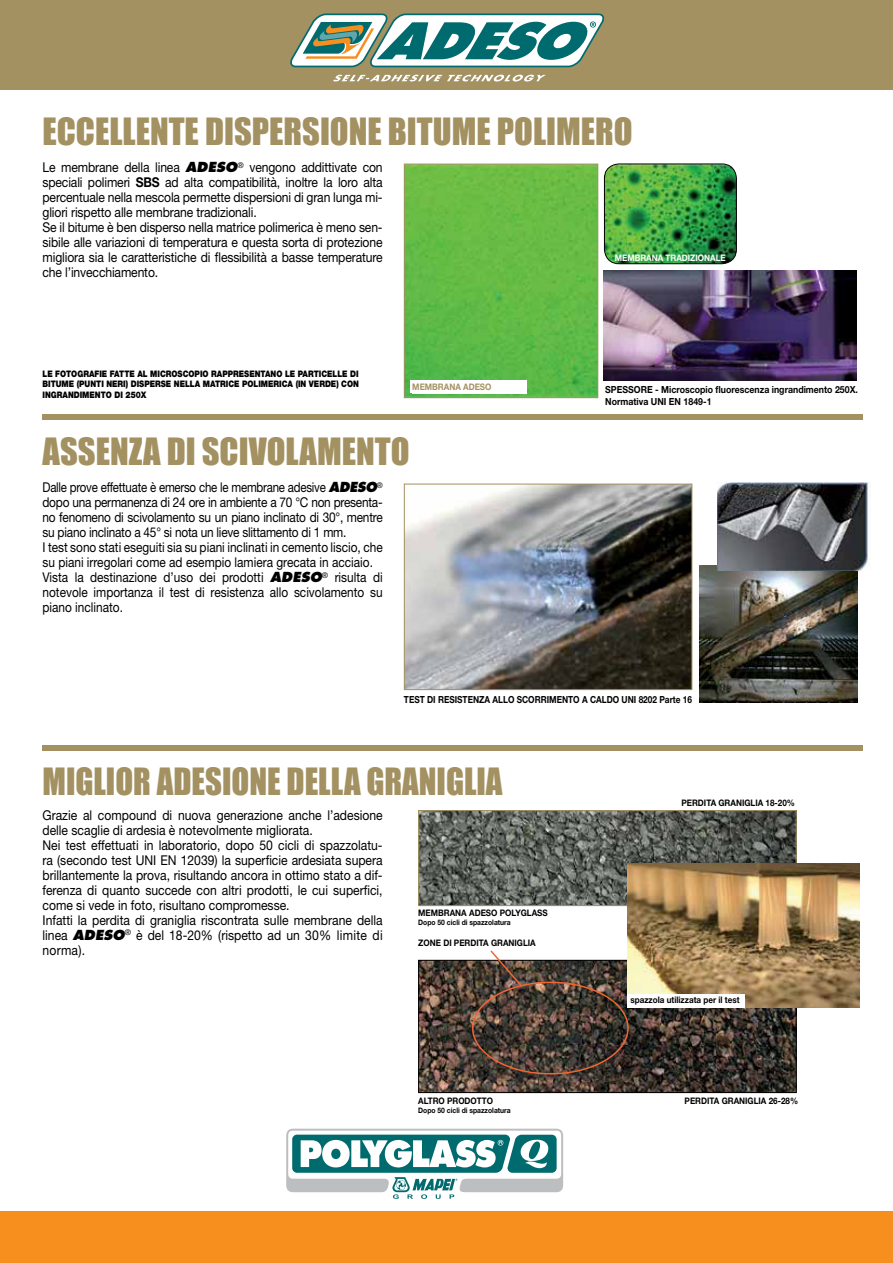
<style>
.page{position:relative;width:893px;height:1263px;background:#fff}
.page>*{position:absolute;margin:0;border:0;box-sizing:border-box;transform-origin:0 0}
.t1{font:34.5px "Impact";color:#a39161}
.t2{font:34.5px "Impact";color:#a39161;scale:.95 1}
.t3{font:13.5px/15px "Helvetica Neue";color:#000;scale:.9 1}
.t4{font:13.5px/15px "Helvetica Neue";color:#000;scale:.85 1}
.t5{font:700 9.75px/11.7px "Helvetica Neue";color:#000;scale:.9 1}
.t6{font:700 9.75px "Helvetica Neue";color:#000;scale:.85 1}
.t7{font:900 9px/10.5px "Helvetica Neue";color:#000;text-align:justify;scale:.85 1}
.t8{font:700 9px "Helvetica Neue";color:#000;scale:.9 1}
.t9{font:700 9px "Helvetica Neue";color:#fff;scale:.9 1}
.t10{font:700 9px "Helvetica Neue";color:#a39161;scale:.9 1}
.t11{font:700 7.5px "Helvetica Neue";color:#000;scale:.9 1}
.s1{font-family:"Futura";font-weight:800;font-style:italic}
.s2{font-weight:700}
</style>
<div class="page">
<hr style="left:892px;top:519px;width:1px;height:266px;background:#a39161">
<div style="left:0;top:1212px;width:893px;height:51px;background:#f78f1e"></div>
<div style="left:0;top:0;width:893px;height:89px;background:#a39161"></div>
<svg style="left:286px;top:1129px;width:277px;height:70px"></svg>
<div style="left:43px;top:415px;width:820px;height:5px;background:#a39161"></div>
<div style="left:43px;top:745px;width:820px;height:5px;background:#a39161"></div>
<img style="left:420px;top:812px;width:374px;height:92px">
<div style="left:418px;top:810px;width:378px;height:96px;border:1px solid #a39161"></div>
<img style="left:420px;top:962px;width:374px;height:129px">
<div style="left:418px;top:960px;width:378px;height:133px;border:1px solid #000"></div>
<img style="left:406px;top:166px;width:190px;height:230px">
<div style="left:404px;top:164px;width:194px;height:234px;border:1px solid #a39161"></div>
<img style="left:406px;top:486px;width:284px;height:202px">
<div style="left:404px;top:484px;width:288px;height:206px;border:1px solid #a39161"></div>
<div style="left:411px;top:381px;width:116px;height:12px;background:#fff"></div>
<svg style="left:333px;top:75px;width:213px;height:7px"></svg>
<svg style="left:290px;top:13px;width:315px;height:55px;background:#84ada4"></svg>
<img style="left:604px;top:164px;width:132px;height:100px">
<div style="left:604px;top:164px;width:133px;height:100px;border:1px solid #000;border-radius:15px"></div>
<img style="left:699px;top:566px;width:158px;height:137px">
<img style="left:718px;top:483px;width:153px;height:88px">
<img style="left:627px;top:863px;width:232px;height:144px">
<svg style="left:489px;top:950px;width:35px;height:38px"></svg>
<div style="left:472px;top:981px;width:157px;height:93px;border:2px solid #f26531;border-radius:50%"></div>
<img style="left:604px;top:271px;width:253px;height:110px">
<div style="left:627px;top:994px;width:118px;height:13px;background:#fff"></div>
<h1 class="t1" style="left:43px;top:105px;width:592px">ECCELLENTE DISPERSIONE BITUME POLIMERO</h1>
<p class="t3" style="left:43px;top:160px;width:379px">Le membrane della linea <span class="s1">ADESO</span><sup>®</sup> vengono addittivate con speciali polimeri <span class="s2">SBS</span> ad alta compatibilità, inoltre la loro alta percentuale nella mescola permette dispersioni di gran lunga mi&shy;gliori rispetto alle membrane tradizionali.<br>Se il bitume è ben disperso nella matrice polimerica è meno sen&shy;sibile alle variazioni di temperatura e questa sorta di protezione migliora sia le caratteristiche di flessibilità a basse temperature che l’invecchiamento.</p>
<p class="t7" style="left:43px;top:368px;width:374px">LE FOTOGRAFIE FATTE AL MICROSCOPIO RAPPRESENTANO LE PARTICELLE DI BITUME (PUNTI NERI) DISPERSE NELLA MATRICE POLIMERICA (IN VERDE) CON INGRANDIMENTO DI 250X</p>
<p class="t10" style="left:412px;top:381px;width:90px">MEMBRANA ADESO</p>
<h1 class="t1" style="left:43px;top:425px;width:369px">ASSENZA DI SCIVOLAMENTO</h1>
<p class="t4" style="left:43px;top:480px;width:402px">Dalle prove effettuate è emerso che le membrane adesive <span class="s1">ADESO</span><sup>® </sup>dopo una permanenza di 24 ore in ambiente a 70 °C non presenta&shy;no fenomeno di scivolamento su un piano inclinato di 30°, mentre su piano inclinato a 45° si nota un lieve slittamento di 1 mm.<br>I test sono stati eseguiti sia su piani inclinati in cemento liscio, che su piani irregolari come ad esempio lamiera grecata in acciaio.<br>Vista la destinazione d’uso dei prodotti <span class="s1">ADESO</span><sup>®</sup> risulta di notevole importanza il test di resistenza allo scivolamento su piano inclinato.</p>
<p class="t9" style="left:615px;top:252px;width:125px">MEMBRANA TRADIZIONALE</p>
<p class="t5" style="left:605px;top:384px;width:282px">SPESSORE - Microscopio fluorescenza ingrandimento 250X.<br>Normativa UNI EN 1849-1</p>
<p class="t6" style="left:404px;top:693px;width:340px">TEST DI RESISTENZA ALLO SCORRIMENTO A CALDO UNI 8202 Parte 16</p>
<h1 class="t2" style="left:43px;top:754px;width:486px">MIGLIOR ADESIONE DELLA GRANIGLIA</h1>
<p class="t3" style="left:43px;top:807px;width:379px">Grazie al compound di nuova generazione anche l’adesione delle scaglie di ardesia è notevolmente migliorata.<br>Nei test effettuati in laboratorio, dopo 50 cicli di spazzolatu&shy;ra (secondo test UNI EN 12039) la superficie ardesiata supera brillantemente la prova, risultando ancora in ottimo stato a dif&shy;ferenza di quanto succede con altri prodotti, le cui superfici, come si vede in foto, risultano compromesse.<br>Infatti la perdita di graniglia riscontrata sulle membrane della linea <span class="s1">ADESO</span><sup>®</sup> è del 18-20% (rispetto ad un 30% limite di norma).</p>
<p class="t8" style="left:418px;top:907px;width:145px">MEMBRANA ADESO POLYGLASS</p>
<p class="t11" style="left:418px;top:917px;width:104px">Dopo 50 cicli di spazzolatura</p>
<p class="t8" style="left:418px;top:937px;width:132px">ZONE DI PERDITA GRANIGLIA</p>
<p class="t8" style="left:418px;top:1095px;width:85px">ALTRO PRODOTTO</p>
<p class="t11" style="left:418px;top:1105px;width:104px">Dopo 50 cicli di spazzolatura</p>
<p class="t8" style="left:681px;top:797px;width:128px">PERDITA GRANIGLIA 18-20%</p>
<p class="t8" style="left:630px;top:994px;width:123px">spazzola utilizzata per il test</p>
<p class="t8" style="left:685px;top:1095px;width:128px">PERDITA GRANIGLIA 26-28%</p>
</div>
